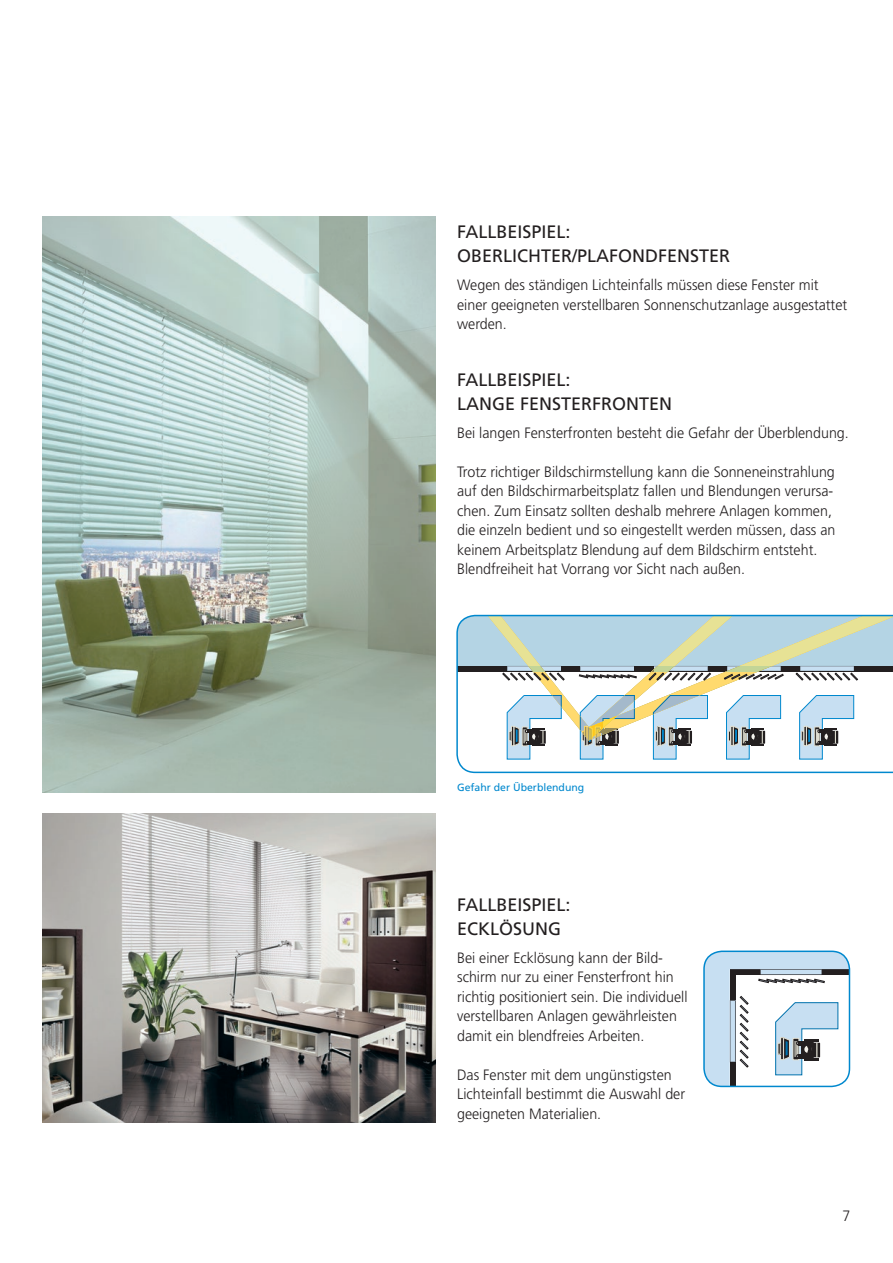
<style>
.page{position:relative;width:893px;height:1263px;background:#fff}
.page>*{position:absolute;margin:0;border:0;box-sizing:border-box;transform-origin:0 0}
.t1{font:18px/24px "Frutiger";color:#231f20}
.t2{font:300 15px/19.5px "Frutiger";color:#231f20;scale:.95 1}
.t3{font:10.5px "Frutiger";color:#0088ce}
</style>
<div class="page">
<svg style="left:456px;top:615px;width:437px;height:158px"></svg>
<svg style="left:706px;top:952px;width:143px;height:134px"></svg>
<div style="left:703px;top:950px;width:147px;height:137px;border:2px solid #0088ce;border-radius:18px"></div>
<img style="left:43px;top:813px;width:393px;height:309px">
<img style="left:43px;top:217px;width:393px;height:575px">
<p class="t1" style="left:457px;top:220px;width:275px">FALLBEISPIEL:<br>OBERLICHTER/PLAFONDFENSTER</p>
<p class="t2" style="left:457px;top:275px;width:412px">Wegen des ständigen Lichteinfalls müssen diese Fenster mit einer geeigneten verstellbaren Sonnenschutzanlage ausgestattet werden.</p>
<p class="t1" style="left:457px;top:367px;width:217px">FALLBEISPIEL:<br>LANGE FENSTERFRONTEN</p>
<p class="t2" style="left:457px;top:423px;width:414px">Bei langen Fensterfronten besteht die Gefahr der Überblendung.</p>
<p class="t2" style="left:457px;top:462px;width:400px">Trotz richtiger Bildschirmstellung kann die Sonneneinstrahlung auf den Bildschirmarbeitsplatz fallen und Blendungen verursa&shy;chen. Zum Einsatz sollten deshalb mehrere Anlagen kommen, die einzeln bedient und so eingestellt werden müssen, dass an keinem Arbeitsplatz Blendung auf dem Bildschirm entsteht.<br>Blendfreiheit hat Vorrang vor Sicht nach außen.</p>
<p class="t3" style="left:457px;top:781px;width:129px">Gefahr der Überblendung</p>
<p class="t1" style="left:457px;top:892px;width:115px">FALLBEISPIEL:<br>ECKLÖSUNG</p>
<p class="t2" style="left:457px;top:948px;width:244px">Bei einer Ecklösung kann der Bild&shy;schirm nur zu einer Fensterfront hin richtig positioniert sein. Die individuell verstellbaren Anlagen gewährleisten damit ein blendfreies Arbeiten.</p>
<p class="t2" style="left:457px;top:1065px;width:242px">Das Fenster mit dem ungünstigsten<br>Lichteinfall bestimmt die Auswahl der geeigneten Materialien.</p>
<p class="t2" style="left:842px;top:1206px;width:10px">7</p>
</div>
